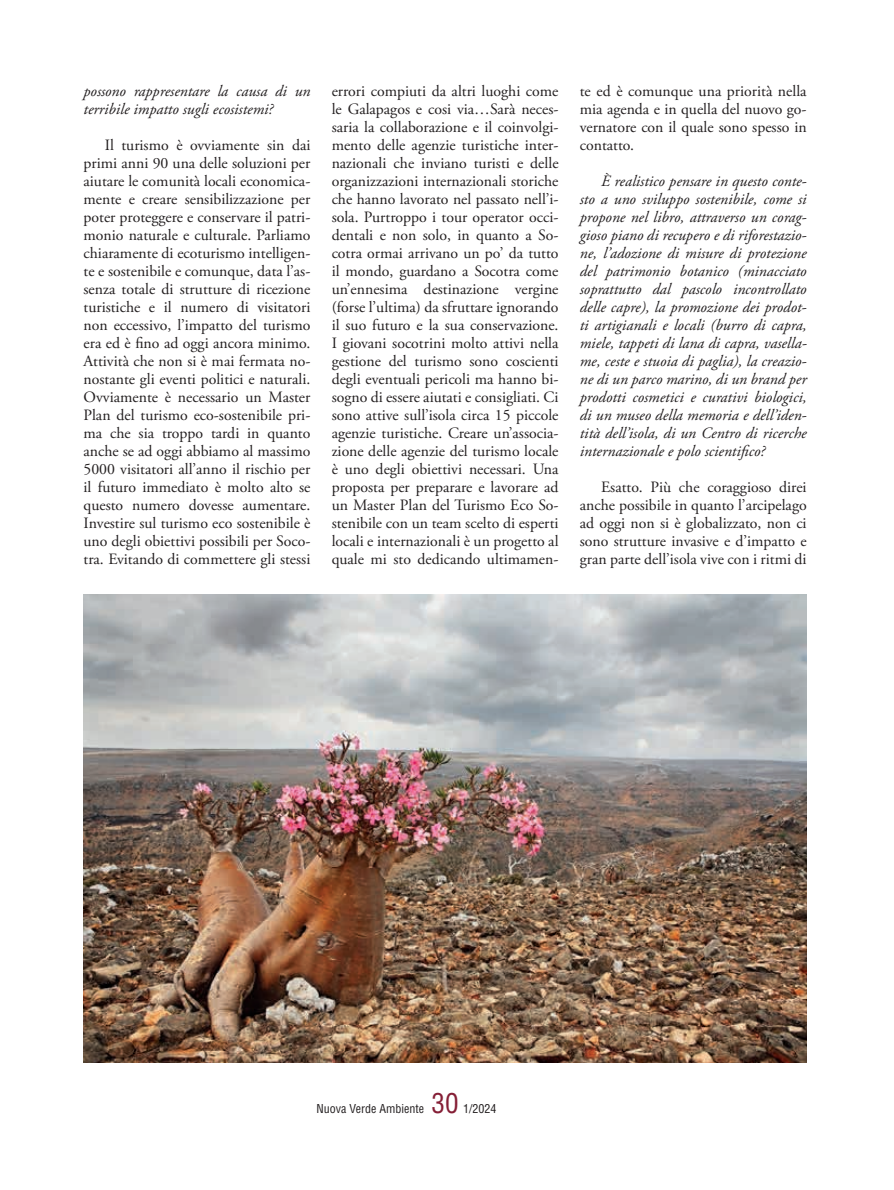
<style>
.page{position:relative;width:894px;height:1190px;background:#fff}
.page>*{position:absolute;margin:0;border:0;box-sizing:border-box;transform-origin:0 0}
.t1{font:condensed 27px "Helvetica";color:#851f36}
.t2{font:15.75px/18px "Adobe Garamond Pro";color:#231f20;text-align:justify}
.t3{font:italic 15.75px/18px "Adobe Garamond Pro";color:#231f20}
.t4{font:condensed 12px "Helvetica";color:#231f20}
</style>
<div class="page">
<img style="left:84px;top:595px;width:722px;height:467px">
<p class="t3" style="left:84px;top:82px;width:228px">possono rappresentare la causa di un terribile impatto sugli ecosistemi?</p>
<p class="t2" style="left:84px;top:136px;width:228px;text-indent:21px">Il turismo è ovviamente sin dai primi anni 90 una delle soluzioni per aiutare le comunità locali economica&shy;mente e creare sensibilizzazione per poter proteggere e conservare il patri&shy;monio naturale e culturale. Parliamo chiaramente di ecoturismo intelligen&shy;te e sostenibile e comunque, data l’as&shy;senza totale di strutture di ricezione turistiche e il numero di visitatori non eccessivo, l’impatto del turismo era ed è fino ad oggi ancora minimo.<br>Attività che non si è mai fermata no&shy;nostante gli eventi politici e naturali.<br>Ovviamente è necessario un Master Plan del turismo eco-sostenibile pri&shy;ma che sia troppo tardi in quanto anche se ad oggi abbiamo al massimo 5000 visitatori all’anno il rischio per il futuro immediato è molto alto se questo numero dovesse aumentare.<br>Investire sul turismo eco sostenibile è uno degli obiettivi possibili per Soco&shy;tra. Evitando di commettere gli stessi</p>
<p class="t2" style="left:332px;top:83px;width:228px">errori compiuti da altri luoghi come le Galapagos e cosi via…Sarà neces&shy;saria la collaborazione e il coinvolgi&shy;mento delle agenzie turistiche inter&shy;nazionali che inviano turisti e delle organizzazioni internazionali storiche che hanno lavorato nel passato nell’i&shy;sola. Purtroppo i tour operator occi&shy;dentali e non solo, in quanto a So&shy;cotra ormai arrivano un po’ da tutto il mondo, guardano a Socotra come un’ennesima destinazione vergine (forse l’ultima) da sfruttare ignorando il suo futuro e la sua conservazione.<br>I giovani socotrini molto attivi nella gestione del turismo sono coscienti degli eventuali pericoli ma hanno bi&shy;sogno di essere aiutati e consigliati. Ci sono attive sull’isola circa 15 piccole agenzie turistiche. Creare un’associa&shy;zione delle agenzie del turismo locale è uno degli obiettivi necessari. Una proposta per preparare e lavorare ad un Master Plan del Turismo Eco So&shy;stenibile con un team scelto di esperti locali e internazionali è un progetto al quale mi sto dedicando ultimamen-</p>
<p class="t2" style="left:580px;top:83px;width:228px">te ed è comunque una priorità nella mia agenda e in quella del nuovo go&shy;vernatore con il quale sono spesso in contatto.</p>
<p class="t3" style="left:580px;top:172px;width:228px;text-align:justify;text-indent:21px">È realistico pensare in questo conte&shy;sto a uno sviluppo sostenibile, come si propone nel libro, attraverso un corag&shy;gioso piano di recupero e di riforestazio&shy;ne, l’adozione di misure di protezione del patrimonio botanico (minacciato soprattutto dal pascolo incontrollato delle capre), la promozione dei prodot&shy;ti artigianali e locali (burro di capra, miele, tappeti di lana di capra, vasella&shy;me, ceste e stuoia di paglia), la creazio&shy;ne di un parco marino, di un brand per prodotti cosmetici e curativi biologici, di un museo della memoria e dell’iden&shy;tità dell’isola, di un Centro di ricerche internazionale e polo scientifico?</p>
<p class="t2" style="left:580px;top:479px;width:228px;text-indent:21px">Esatto. Più che coraggioso direi anche possibile in quanto l’arcipelago ad oggi non si è globalizzato, non ci sono strutture invasive e d’impatto e gran parte dell’isola vive con i ritmi di</p>
<h1 class="t1" style="left:431px;top:1086px;width:28px">30</h1>
<p class="t4" style="left:316px;top:1101px;width:109px">Nuova Verde Ambiente</p>
<p class="t4" style="left:463px;top:1101px;width:35px">1/2024</p>
</div>
